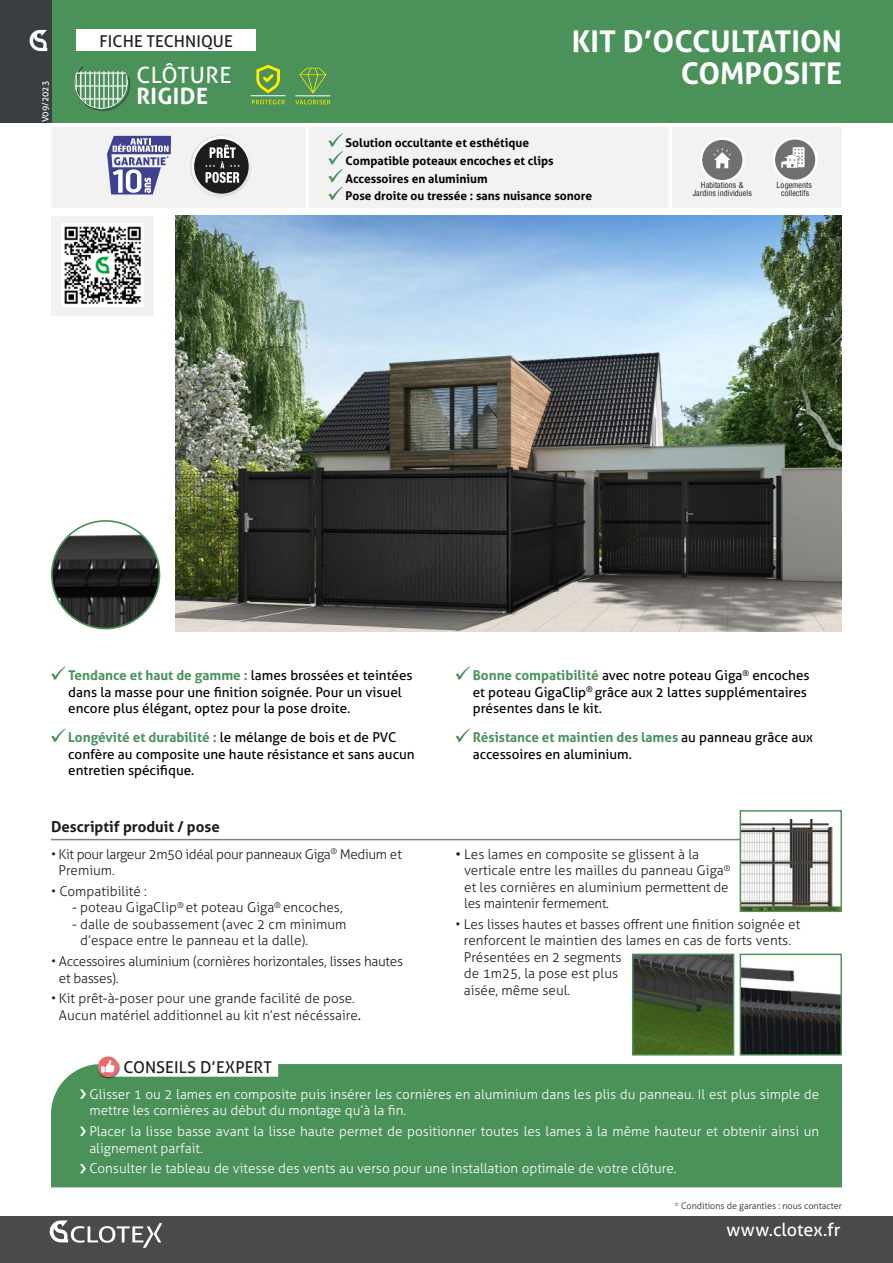
<style>
.page{position:relative;width:893px;height:1263px;background:#fff}
.page>*{position:absolute;margin:0;border:0;box-sizing:border-box;transform-origin:0 0}
.t1{font:700 30px/31.5px "Aller";color:#fff;text-align:right}
.t2{font:22.5px "Aller";letter-spacing:.02em;color:#fff}
.t3{font:700 22.5px "Aller";letter-spacing:.02em;color:#fff}
.t4{font:18px "Aller";color:#fff}
.t5{font:16.35px "Aller";letter-spacing:.005em;color:#1d1d1b}
.t6{font:700 15px "Aller";color:#1d1d1b}
.t7{font:300 13.5px/16.5px "Aller";color:#1d1d1b}
.t8{font:13.5px/16.5px "Aller";color:#000}
.t9{font:300 13.5px/16.5px "Aller";color:#fff}
.t10{font:300 13.5px/16.5px "Aller";letter-spacing:-.02em;color:#1d1d1b}
.t11{font:300 13.5px/16.5px "Aller";letter-spacing:-.03em;color:#1d1d1b}
.t12{font:700 12px/17.7px "Aller";color:#000}
.t13{font:300 9px "Aller";color:#1d1d1b}
.t14{font:9px "Aller";color:#fff}
.t15{font:condensed 8.1px/8.1px "Helvetica";color:#1d1d1b;text-align:center}
.s1{font-weight:700;color:#4a915a}
.s2{font-weight:400}
</style>
<div class="page">
<div style="left:51px;top:1064px;width:791px;height:123px;background:#4a915a"></div>
<div style="left:309px;top:128px;width:359px;height:80px;background:#f2f2f2"></div>
<div style="left:673px;top:128px;width:169px;height:80px;background:#f2f2f2"></div>
<div style="left:44px;top:0;width:849px;height:123px;background:#4a915a"></div>
<div style="left:77px;top:30px;width:179px;height:21px;background:#fff"></div>
<svg style="left:328px;top:133px;width:15px;height:67px"></svg>
<svg style="left:51px;top:666px;width:15px;height:14px"></svg>
<svg style="left:51px;top:729px;width:15px;height:13px"></svg>
<svg style="left:455px;top:666px;width:15px;height:14px"></svg>
<svg style="left:455px;top:729px;width:15px;height:13px"></svg>
<hr style="left:51px;top:839px;width:788px;height:1px;background:#7f7f7f">
<div style="left:0;top:0;width:51px;height:123px;background:#383e42"></div>
<div style="left:51px;top:216px;width:103px;height:99px;background:#f1f1f2"></div>
<div style="left:0;top:1217px;width:893px;height:46px;background:#4c4a49"></div>
<div style="left:51px;top:128px;width:254px;height:80px;background:#f2f2f2"></div>
<svg style="left:107px;top:136px;width:64px;height:59px"></svg>
<div style="left:700px;top:137px;width:45px;height:46px;border:5px solid #fff;border-radius:50%"></div>
<div style="left:702px;top:140px;width:40px;height:40px;background:#70706f;border-radius:50%"></div>
<svg style="left:713px;top:148px;width:18px;height:20px"></svg>
<div style="left:772px;top:137px;width:46px;height:45px;border:5px solid #fff;border-radius:50%"></div>
<div style="left:775px;top:140px;width:40px;height:40px;background:#70706f;border-radius:50%"></div>
<svg style="left:781px;top:147px;width:23px;height:21px"></svg>
<svg style="left:50px;top:1220px;width:112px;height:28px"></svg>
<img style="left:61px;top:224px;width:83px;height:83px">
<svg style="left:80px;top:1089px;width:6px;height:10px"></svg>
<svg style="left:80px;top:1127px;width:6px;height:9px"></svg>
<svg style="left:80px;top:1164px;width:6px;height:9px"></svg>
<div style="left:75px;top:66px;width:55px;height:46px;background:#1d1d1b;opacity:.75"></div>
<svg style="left:75px;top:109px;width:53px;height:1px"></svg>
<svg style="left:74px;top:64px;width:54px;height:45px"></svg>
<hr style="left:251px;top:95px;width:35px;height:1px;background:#fff">
<svg style="left:252px;top:64px;width:33px;height:40px"></svg>
<svg style="left:295px;top:100px;width:36px;height:4px"></svg>
<hr style="left:295px;top:96px;width:35px;height:1px;background:#fff">
<svg style="left:299px;top:68px;width:27px;height:25px"></svg>
<img style="left:175px;top:216px;width:667px;height:415px">
<img style="left:52px;top:521px;width:107px;height:107px;border-radius:54px">
<div style="left:51px;top:520px;width:109px;height:109px;border:2px solid #4a915a;border-radius:50%"></div>
<img style="left:742px;top:819px;width:98px;height:91px">
<div style="left:740px;top:810px;width:102px;height:102px;border:1px solid #4a915a"></div>
<img style="left:742px;top:967px;width:98px;height:86px">
<div style="left:740px;top:954px;width:102px;height:101px;border:1px solid #4a915a"></div>
<img style="left:634px;top:956px;width:98px;height:97px">
<div style="left:632px;top:954px;width:102px;height:101px;border:1px solid #4a915a"></div>
<svg style="left:29px;top:30px;width:18px;height:21px"></svg>
<div style="left:96px;top:1054px;width:24px;height:18px;background:#fff"></div>
<svg style="left:97px;top:1062px;width:24px;height:17px"></svg>
<svg style="left:99px;top:1056px;width:179px;height:21px"></svg>
<svg style="left:190px;top:135px;width:61px;height:62px"></svg>
<p class="t14" style="left:40px;top:122px;width:43px;rotate:-90deg">V09/2023</p>
<p class="t5" style="left:100px;top:33px;width:135px">FICHE TECHNIQUE</p>
<h1 class="t1" style="left:572px;top:28px;width:271px">KIT D’OCCULTATION<br>COMPOSITE</h1>
<h2 class="t2" style="left:136px;top:63px;width:96px">CLÔTURE</h2>
<h2 class="t3" style="left:136px;top:87px;width:73px">RIGIDE</h2>
<p class="t12" style="left:346px;top:135px;width:248px">Solution occultante et esthétique Compatible poteaux encoches et clips Accessoires en aluminium<br>Pose droite ou tressée : sans nuisance sonore</p>
<p class="t15" style="left:693px;top:181px;width:61px">Habitations &amp;<br>Jardins individuels</p>
<p class="t15" style="left:777px;top:182px;width:37px">Logements collectifs</p>
<p class="t8" style="left:68px;top:667px;width:346px"><span class="s1">Tendance et haut de gamme :</span> lames brossées et teintées dans la masse pour une finition soignée. Pour un visuel encore plus élégant, optez pour la pose droite.</p>
<p class="t8" style="left:68px;top:729px;width:348px"><span class="s1">Longévité et durabilité :</span> le mélange de bois et de PVC confère au composite une haute résistance et sans aucun entretien spécifique.</p>
<p class="t8" style="left:473px;top:667px;width:338px"><span class="s1">Bonne compatibilité</span> avec notre poteau Giga<sup>®</sup> encoches et poteau GigaClip<sup>®</sup> grâce aux 2 lattes supplémentaires présentes dans le kit.</p>
<p class="t8" style="left:473px;top:729px;width:342px"><span class="s1">Résistance et maintien des lames</span> au panneau grâce aux accessoires en aluminium.</p>
<p class="t6" style="left:51px;top:820px;width:170px">Descriptif produit / pose</p>
<p class="t11" style="left:59px;top:847px;width:345px;text-indent:-8px">• Kit pour largeur 2m50 idéal pour panneaux Giga<sup>®</sup> Medium et<br>Premium.</p>
<p class="t7" style="left:51px;top:884px;width:97px">• Compatibilité :</p>
<p class="t7" style="left:72px;top:900px;width:272px">- poteau GigaClip<sup>®</sup> et poteau Giga<sup>®</sup> encoches,</p>
<p class="t7" style="left:80px;top:917px;width:268px;text-indent:-8px">- dalle de soubassement (avec 2 cm minimum d’espace entre le panneau et la dalle).</p>
<p class="t10" style="left:59px;top:954px;width:346px;text-indent:-8px">• Accessoires aluminium (cornières horizontales, lisses hautes et basses).</p>
<p class="t7" style="left:51px;top:991px;width:312px;text-align:center">• Kit prêt-à-poser pour une grande facilité de pose.<br>Aucun matériel additionnel au kit n’est nécéssaire<span class="s2">.</span></p>
<p class="t5" style="left:123px;top:1057px;width:150px">CONSEILS D’EXPERT</p>
<p class="t7" style="left:464px;top:847px;width:268px;text-indent:-9px"><span class="s2">•</span> Les lames en composite se glissent à la verticale entre les mailles du panneau Giga<sup>® </sup>et les cornières en aluminium permettent de les maintenir fermement.</p>
<p class="t7" style="left:464px;top:916px;width:338px;text-indent:-8px">• Les lisses hautes et basses offrent une finition soignée et renforcent le maintien des lames en cas de forts vents.<br>Présentées en 2 segments<br>de 1m25, la pose est plus<br>aisée, même seul.</p>
<p class="t9" style="left:89px;top:1087px;width:731px">Glisser 1 ou 2 lames en composite puis insérer les cornières en aluminium dans les plis du panneau. Il est plus simple de mettre les cornières au début du montage qu’à la fin.</p>
<p class="t9" style="left:89px;top:1124px;width:731px">Placer la lisse basse avant la lisse haute permet de positionner toutes les lames à la même hauteur et obtenir ainsi un alignement parfait.</p>
<p class="t9" style="left:89px;top:1161px;width:589px">Consulter le tableau de vitesse des vents au verso pour une installation optimale de votre clôture.</p>
<p class="t13" style="left:675px;top:1202px;width:169px">* Conditions de garanties : nous contacter</p>
<h3 class="t4" style="left:726px;top:1219px;width:115px">www.clotex.fr</h3>
</div>
